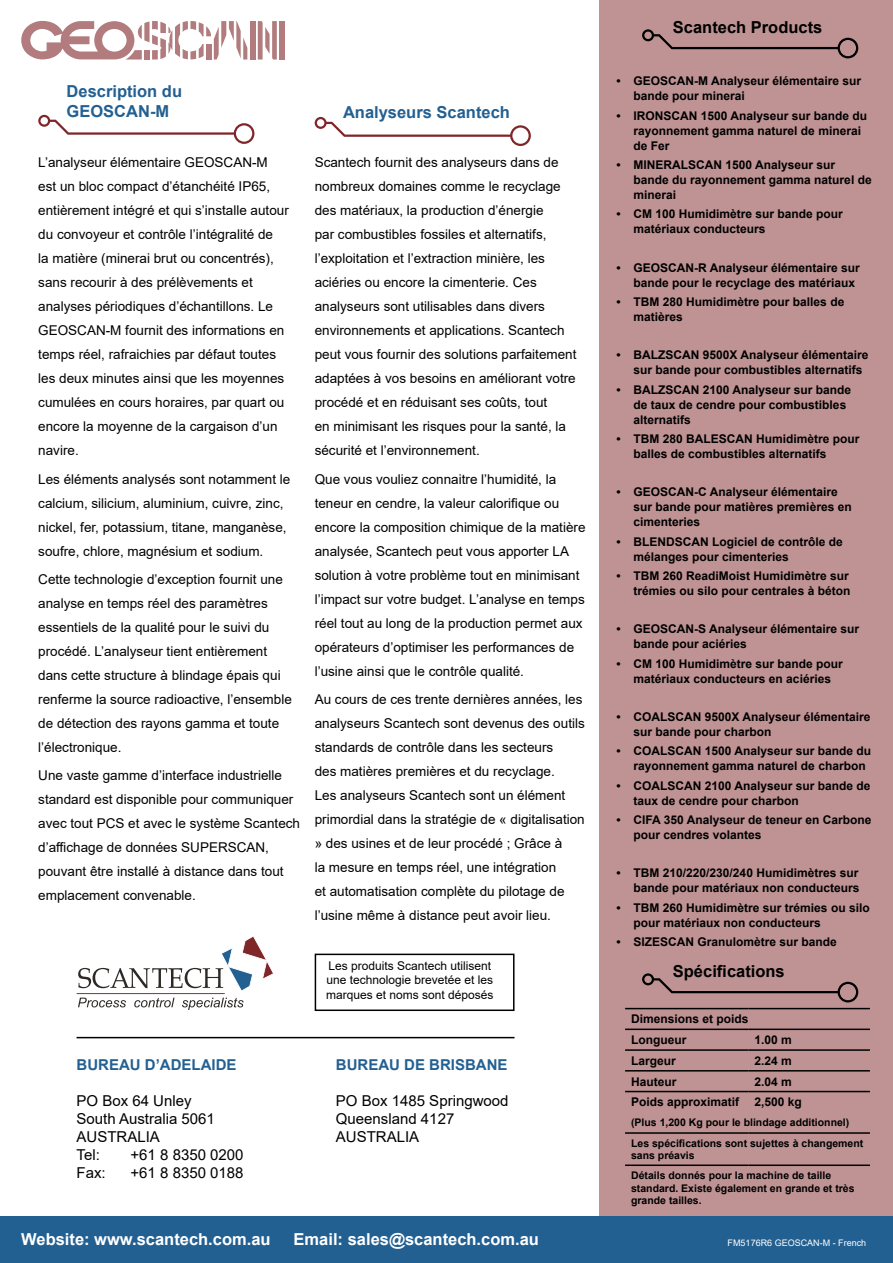
<style>
.page{position:relative;width:893px;height:1263px;background:#fff}
.page>*{position:absolute;margin:0;border:0;box-sizing:border-box;transform-origin:0 0}
.t1{font:700 16.5px "Arial";color:#fff}
.t2{font:700 16.5px/19.8px "Arial";color:#236092}
.t3{font:700 16.5px "Arial";color:#000}
.t4{font:15px/18px "Arial";color:#000}
.t5{font:700 15px "Arial";color:#236092}
.t6{font:13.5px/24px "Arial";color:#000}
.t7{font:700 12px/15px "Arial";color:#000}
.t8{font:12px/14.4px "Arial";color:#000}
.t9{font:700 10.5px/20.7px "Arial";color:#000}
.t10{font:9px "Arial";color:#fff}
</style>
<div class="page">
<div style="left:600px;top:0;width:293px;height:1225px;background:#bf9394"></div>
<div style="left:0;top:1216px;width:893px;height:47px;background:#236092"></div>
<svg style="left:78px;top:998px;width:48px;height:9px"></svg>
<svg style="left:134px;top:998px;width:41px;height:9px"></svg>
<svg style="left:182px;top:998px;width:62px;height:12px"></svg>
<svg style="left:78px;top:936px;width:195px;height:55px"></svg>
<hr style="left:77px;top:993px;width:148px;height:1px;background:#2d2a26">
<svg style="left:642px;top:29px;width:216px;height:29px"></svg>
<svg style="left:315px;top:117px;width:216px;height:29px"></svg>
<svg style="left:38px;top:115px;width:216px;height:29px"></svg>
<hr style="left:77px;top:1037px;width:437px;height:1px;background:#000">
<hr style="left:625px;top:1049px;width:123px;height:2px;background:#000">
<hr style="left:748px;top:1049px;width:122px;height:2px;background:#000">
<hr style="left:625px;top:1070px;width:123px;height:1px;background:#000">
<hr style="left:748px;top:1070px;width:122px;height:1px;background:#000">
<hr style="left:625px;top:1091px;width:123px;height:1px;background:#000">
<hr style="left:748px;top:1091px;width:122px;height:1px;background:#000">
<hr style="left:625px;top:1132px;width:123px;height:2px;background:#000">
<hr style="left:748px;top:1132px;width:122px;height:2px;background:#000">
<hr style="left:625px;top:1164px;width:123px;height:2px;background:#000">
<hr style="left:748px;top:1164px;width:122px;height:2px;background:#000">
<hr style="left:625px;top:1008px;width:123px;height:1px;background:#000">
<hr style="left:748px;top:1008px;width:122px;height:1px;background:#000">
<hr style="left:625px;top:1028px;width:123px;height:2px;background:#000">
<hr style="left:748px;top:1028px;width:122px;height:2px;background:#000">
<svg style="left:642px;top:973px;width:216px;height:29px"></svg>
<div style="left:315px;top:954px;width:199px;height:57px;border:2px solid #000"></div>
<div style="left:250px;top:21px;width:5px;height:39px;background:#b27c7e"></div>
<svg style="left:258px;top:21px;width:19px;height:39px"></svg>
<div style="left:279px;top:21px;width:6px;height:39px;background:#b27c7e"></div>
<svg style="left:21px;top:21px;width:226px;height:39px"></svg>
<p class="t2" style="left:67px;top:82px;width:117px">Description du<br>GEOSCAN-M</p>
<p class="t6" style="left:38px;top:150px;width:252px">L’analyseur élémentaire GEOSCAN-M est un bloc compact d’étanchéité IP65, entièrement intégré et qui s’installe autour du convoyeur et contrôle l’intégralité de<br>la matière (minerai brut ou concentrés), sans recourir à des prélèvements et analyses périodiques d’échantillons. Le GEOSCAN-M fournit des informations en temps réel, rafraichies par défaut toutes les deux minutes ainsi que les moyennes cumulées en cours horaires, par quart ou encore la moyenne de la cargaison d’un navire.</p>
<p class="t6" style="left:38px;top:467px;width:254px">Les éléments analysés sont notamment le calcium, silicium, aluminium, cuivre, zinc, nickel, fer, potassium, titane, manganèse, soufre, chlore, magnésium et sodium.</p>
<p class="t6" style="left:38px;top:567px;width:255px">Cette technologie d’exception fournit une analyse en temps réel des paramètres essentiels de la qualité pour le suivi du procédé. L’analyseur tient entièrement dans cette structure à blindage épais qui renferme la source radioactive, l’ensemble de détection des rayons gamma et toute l’électronique.</p>
<p class="t6" style="left:38px;top:763px;width:263px">Une vaste gamme d’interface industrielle standard est disponible pour communiquer avec tout PCS et avec le système Scantech d’affichage de données SUPERSCAN, pouvant être installé à distance dans tout emplacement convenable.</p>
<p class="t2" style="left:343px;top:103px;width:168px">Analyseurs Scantech</p>
<p class="t6" style="left:315px;top:150px;width:263px">Scantech fournit des analyseurs dans de nombreux domaines comme le recyclage des matériaux, la production d’énergie<br>par combustibles fossiles et alternatifs, l’exploitation et l’extraction minière, les aciéries ou encore la cimenterie. Ces analyseurs sont utilisables dans divers environnements et applications. Scantech peut vous fournir des solutions parfaitement adaptées à vos besoins en améliorant votre procédé et en réduisant ses coûts, tout<br>en minimisant les risques pour la santé, la sécurité et l’environnement.</p>
<p class="t6" style="left:315px;top:467px;width:272px">Que vous vouliez connaitre l’humidité, la teneur en cendre, la valeur calorifique ou encore la composition chimique de la matière analysée, Scantech peut vous apporter LA solution à votre problème tout en minimisant l’impact sur votre budget. L’analyse en temps réel tout au long de la production permet aux opérateurs d’optimiser les performances de l’usine ainsi que le contrôle qualité.</p>
<p class="t6" style="left:315px;top:687px;width:272px">Au cours de ces trente dernières années, les analyseurs Scantech sont devenus des outils standards de contrôle dans les secteurs<br>des matières premières et du recyclage.<br>Les analyseurs Scantech sont un élément primordial dans la stratégie de « digitalisation » des usines et de leur procédé ; Grâce à<br>la mesure en temps réel, une intégration<br>et automatisation complète du pilotage de l’usine même à distance peut avoir lieu.</p>
<p class="t8" style="left:326px;top:958px;width:169px">Les produits Scantech utilisent une technologie brevetée et les marques et noms sont déposés</p>
<p class="t5" style="left:77px;top:1054px;width:161px">BUREAU D’ADELAIDE</p>
<p class="t4" style="left:77px;top:1091px;width:140px">PO Box 64 Unley<br>South Australia 5061<br>AUSTRALIA<br>Tel:</p>
<p class="t4" style="left:131px;top:1145px;width:115px">+61 8 8350 0200</p>
<p class="t4" style="left:77px;top:1163px;width:31px">Fax:</p>
<p class="t4" style="left:131px;top:1163px;width:115px">+61 8 8350 0188</p>
<p class="t5" style="left:336px;top:1054px;width:173px">BUREAU DE BRISBANE</p>
<p class="t4" style="left:336px;top:1092px;width:174px">PO Box 1485 Springwood<br>Queensland 4127<br>AUSTRALIA</p>
<p class="t3" style="left:673px;top:16px;width:151px">Scantech Products</p>
<p class="t7" style="left:634px;top:74px;width:229px;text-indent:-17px">• GEOSCAN-M Analyseur élémentaire sur bande pour minerai</p>
<p class="t7" style="left:634px;top:108px;width:235px;text-indent:-17px">• IRONSCAN 1500 Analyseur sur bande du rayonnement gamma naturel de minerai de Fer</p>
<p class="t7" style="left:634px;top:157px;width:240px;text-indent:-17px">• MINERALSCAN 1500 Analyseur sur bande du rayonnement gamma naturel de minerai</p>
<p class="t7" style="left:634px;top:206px;width:211px;text-indent:-17px">• CM 100 Humidimètre sur bande pour matériaux conducteurs</p>
<p class="t7" style="left:634px;top:260px;width:228px;text-indent:-17px">• GEOSCAN-R Analyseur élémentaire sur bande pour le recyclage des matériaux</p>
<p class="t7" style="left:634px;top:294px;width:212px;text-indent:-17px">• TBM 280 Humidimètre pour balles de matières</p>
<p class="t7" style="left:634px;top:348px;width:236px;text-indent:-17px">• BALZSCAN 9500X Analyseur élémentaire sur bande pour combustibles alternatifs</p>
<p class="t7" style="left:634px;top:382px;width:219px;text-indent:-17px">• BALZSCAN 2100 Analyseur sur bande de taux de cendre pour combustibles alternatifs</p>
<p class="t7" style="left:634px;top:431px;width:228px;text-indent:-17px">• TBM 280 BALESCAN Humidimètre pour balles de combustibles alternatifs</p>
<p class="t7" style="left:634px;top:485px;width:220px;text-indent:-17px">• GEOSCAN-C Analyseur élémentaire sur bande pour matières premières en cimenteries</p>
<p class="t7" style="left:634px;top:534px;width:211px;text-indent:-17px">• BLENDSCAN Logiciel de contrôle de mélanges pour cimenteries</p>
<p class="t7" style="left:617px;top:568px;width:235px;text-align:right">• TBM 260 ReadiMoist Humidimètre sur trémies ou silo pour centrales à béton</p>
<p class="t7" style="left:634px;top:622px;width:227px;text-indent:-17px">• GEOSCAN-S Analyseur élémentaire sur bande pour aciéries</p>
<p class="t7" style="left:617px;top:656px;width:228px;text-align:center">• CM 100 Humidimètre sur bande pour matériaux conducteurs en aciéries</p>
<p class="t7" style="left:634px;top:709px;width:238px;text-indent:-17px">• COALSCAN 9500X Analyseur élémentaire sur bande pour charbon</p>
<p class="t7" style="left:634px;top:744px;width:239px;text-indent:-17px">• COALSCAN 1500 Analyseur sur bande du rayonnement gamma naturel de charbon</p>
<p class="t7" style="left:634px;top:778px;width:238px;text-indent:-17px">• COALSCAN 2100 Analyseur sur bande de taux de cendre pour charbon</p>
<p class="t7" style="left:634px;top:812px;width:239px;text-indent:-17px">• CIFA 350 Analyseur de teneur en Carbone pour cendres volantes</p>
<p class="t7" style="left:617px;top:866px;width:245px;text-align:right">• TBM 210/220/230/240 Humidimètres sur bande pour matériaux non conducteurs</p>
<p class="t7" style="left:634px;top:900px;width:238px;text-indent:-17px">• TBM 260 Humidimètre sur trémies ou silo pour matériaux non conducteurs</p>
<p class="t7" style="left:617px;top:934px;width:222px">• SIZESCAN Granulomètre sur bande</p>
<p class="t3" style="left:673px;top:960px;width:113px">Spécifications</p>
<p class="t7" style="left:631px;top:1009px;width:119px;line-height:20.7px">Dimensions et poids<br>Longueur</p>
<p class="t7" style="left:754px;top:1032px;width:39px">1.00 m</p>
<p class="t7" style="left:631px;top:1053px;width:46px">Largeur</p>
<p class="t7" style="left:754px;top:1053px;width:39px">2.24 m</p>
<p class="t7" style="left:631px;top:1074px;width:47px">Hauteur</p>
<p class="t7" style="left:754px;top:1074px;width:39px">2.04 m</p>
<p class="t7" style="left:631px;top:1095px;width:110px">Poids approximatif</p>
<p class="t7" style="left:754px;top:1095px;width:49px">2,500 kg</p>
<p class="t9" style="left:631px;top:1112px;width:234px">(Plus 1,200 Kg pour le blindage additionnel)<br>Les spécifications sont sujettes à changement</p>
<p class="t9" style="left:631px;top:1146px;width:202px;line-height:19.6px">sans préavis<br>Détails donnés pour la machine de taille</p>
<p class="t9" style="left:631px;top:1182px;width:225px;line-height:12.6px">standard. Existe également en grande et très grande tailles.</p>
<p class="t1" style="left:21px;top:1228px;width:251px">Website: www.scantech.com.au</p>
<p class="t1" style="left:294px;top:1228px;width:247px">Email: sales@scantech.com.au</p>
<p class="t10" style="left:728px;top:1236px;width:140px">FM5176R6 GEOSCAN-M - French</p>
</div>
